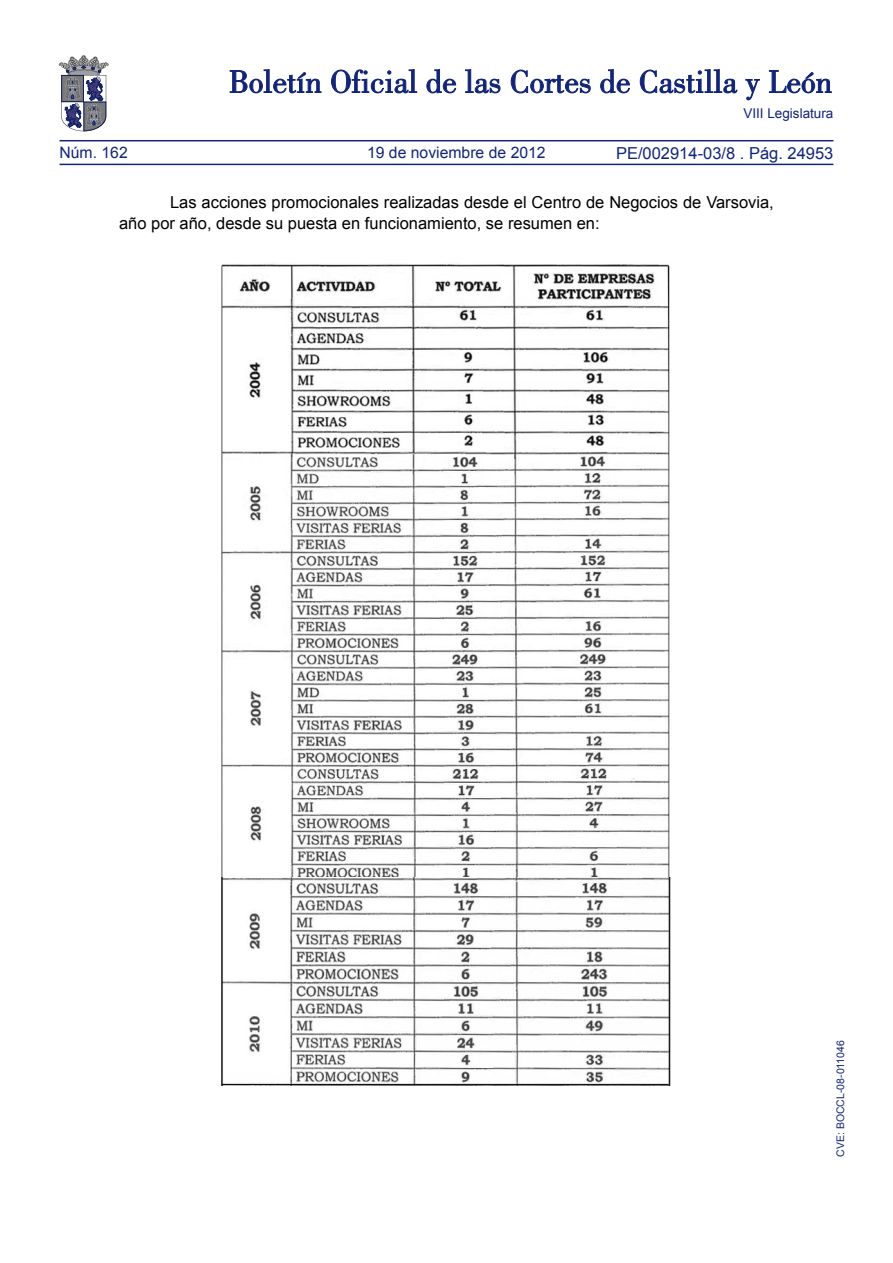
<style>
.page{position:relative;width:893px;height:1263px;background:#fff}
.page>*{position:absolute;margin:0;border:0;box-sizing:border-box;transform-origin:0 0}
.TEXTO_NORMAL{font:16.5px/21px "Arial";color:#000}
.t1{font:16.5px "Arial";color:#132577}
.t2{font:15.75px "Arial";color:#132577}
.t3{font:13.5px "Arial";color:#132577}
.TEXTO_NORMAL-2{font:10.5px "Arial";color:#132577}
</style>
<div class="page">
<hr style="left:60px;top:164px;width:773px;height:1px;background:#132577">
<hr style="left:60px;top:140px;width:773px;height:1px;background:#132577">
<svg style="left:230px;top:69px;width:91px;height:24px"></svg>
<svg style="left:331px;top:69px;width:86px;height:24px"></svg>
<svg style="left:426px;top:69px;width:30px;height:24px"></svg>
<svg style="left:465px;top:69px;width:35px;height:24px"></svg>
<svg style="left:511px;top:70px;width:80px;height:23px"></svg>
<svg style="left:600px;top:69px;width:30px;height:24px"></svg>
<svg style="left:640px;top:69px;width:97px;height:24px"></svg>
<svg style="left:745px;top:79px;width:15px;height:21px"></svg>
<svg style="left:769px;top:70px;width:62px;height:23px"></svg>
<svg style="left:59px;top:55px;width:49px;height:76px"></svg>
<img style="left:221px;top:264px;width:450px;height:614px">
<img style="left:221px;top:878px;width:450px;height:207px">
<hr style="left:222px;top:1084px;width:447px;height:1px;background:#000">
<p class="t3" style="left:743px;top:105px;width:92px">VIII Legislatura</p>
<p class="t1" style="left:616px;top:142px;width:219px">PE/002914-03/8 . Pág. 24953</p>
<p class="TEXTO_NORMAL" style="left:119px;top:191px;width:656px;text-indent:51px">Las acciones promocionales realizadas desde el Centro de Negocios de Varsovia, año por año, desde su puesta en funcionamiento, se resumen en:</p>
<p class="t2" style="left:60px;top:142px;width:70px">Núm. 162</p>
<p class="t2" style="left:367px;top:142px;width:180px">19 de noviembre de 2012</p>
<p class="TEXTO_NORMAL-2" style="left:834px;top:1157px;width:118px;rotate:-90deg">CVE: BOCCL-08-011046</p>
</div>
